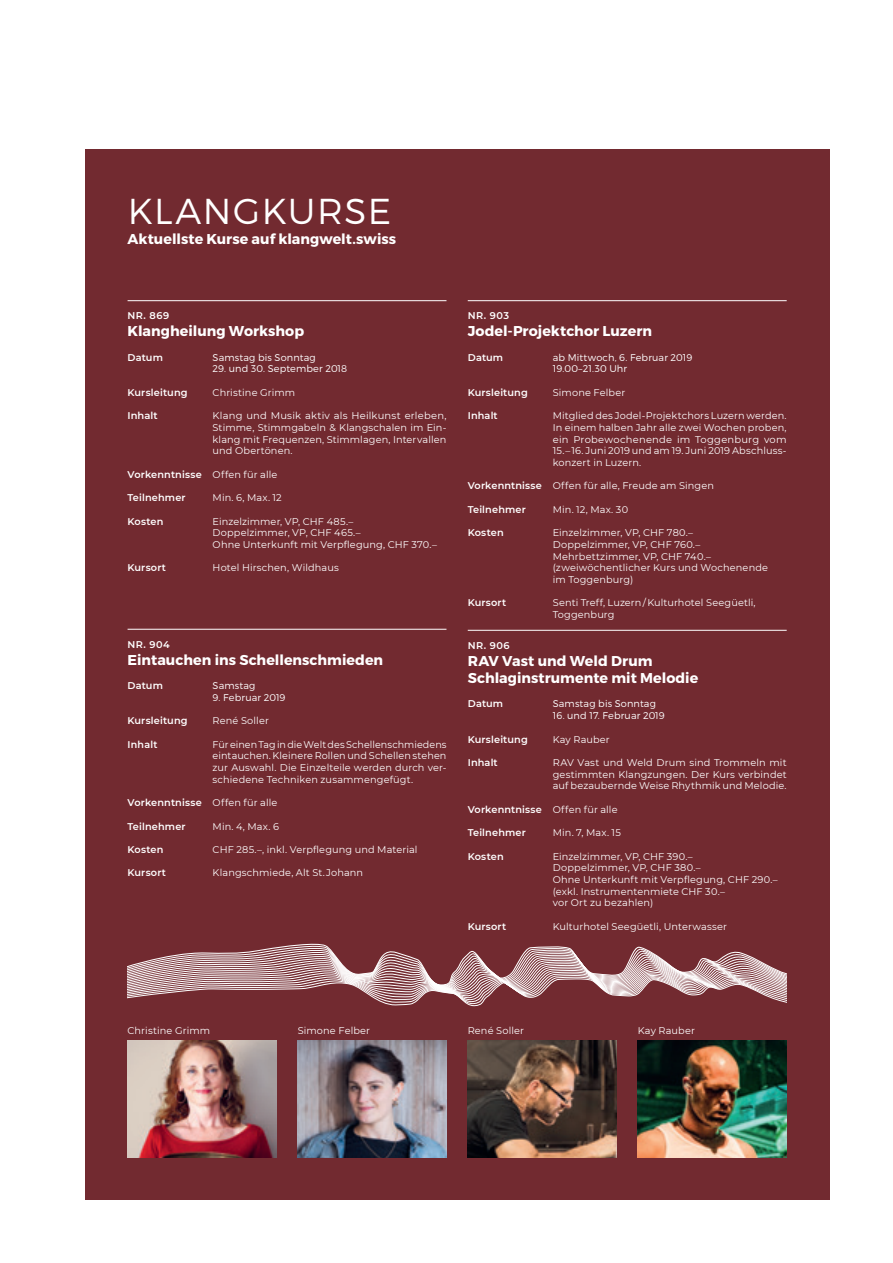
<style>
.page{position:relative;width:893px;height:1263px;background:#fff}
.page>*{position:absolute;margin:0;border:0;box-sizing:border-box;transform-origin:0 0}
.t1{font:300 36px "Montserrat";letter-spacing:.04em;color:#fff}
.t2{font:700 14.25px/17.1px "Montserrat";color:#fff}
.t3{font:9.75px/11.7px "Montserrat";letter-spacing:.015em;color:#fff}
.t4{font:600 9.75px "Montserrat";letter-spacing:.015em;color:#fff}
.t5{font:300 9.75px/11.7px "Montserrat";letter-spacing:.01em;color:#fff}
.s1{font-weight:400}
.s2{font-weight:600}
</style>
<div class="page">
<div style="left:85px;top:149px;width:744px;height:1051px;background:#722a30"></div>
<hr style="left:128px;top:300px;width:318px;height:1px;background:#fff">
<hr style="left:128px;top:629px;width:318px;height:1px;background:#fff">
<hr style="left:468px;top:300px;width:319px;height:1px;background:#fff">
<hr style="left:468px;top:630px;width:319px;height:1px;background:#fff">
<img style="left:128px;top:1040px;width:148px;height:117px">
<img style="left:468px;top:1040px;width:149px;height:117px">
<img style="left:638px;top:1040px;width:149px;height:117px">
<img style="left:298px;top:1040px;width:148px;height:117px">
<svg style="left:128px;top:943px;width:659px;height:64px"></svg>
<h1 class="t1" style="left:128px;top:190px;width:265px">KLANGKURSE</h1>
<h2 class="t2" style="left:128px;top:230px;width:270px">Aktuellste Kurse auf klangwelt.swiss</h2>
<p class="t4" style="left:128px;top:309px;width:43px">NR. 869</p>
<h2 class="t2" style="left:128px;top:323px;width:178px">Klangheilung Workshop</h2>
<p class="t4" style="left:128px;top:350px;width:37px">Datum</p>
<p class="t5" style="left:213px;top:351px;width:105px">Samstag bis Sonntag</p>
<p class="t5" style="left:213px;top:363px;width:136px">29. und 30. September 2018</p>
<p class="t4" style="left:128px;top:385px;width:62px">Kursleitung</p>
<p class="t3" style="left:213px;top:386px;width:84px">Christine Grimm</p>
<p class="t4" style="left:128px;top:409px;width:32px">Inhalt</p>
<p class="t3" style="left:213px;top:409px;width:235px;text-align:justify">Klang und Musik aktiv als Heilkunst erleben, Stimme, Stimmgabeln &amp; Klangschalen im Ein&shy;klang mit Frequenzen, Stimmlagen, Intervallen und Obertönen.</p>
<p class="t4" style="left:128px;top:467px;width:151px">Vorkenntnisse <span class="s1">Offen für alle</span></p>
<p class="t4" style="left:128px;top:491px;width:60px">Teilnehmer</p>
<p class="t3" style="left:213px;top:491px;width:71px">Min. 6, Max. 12</p>
<p class="t4" style="left:128px;top:514px;width:37px">Kosten</p>
<p class="t3" style="left:213px;top:515px;width:226px">Einzelzimmer, VP, CHF 485.–<br>Doppelzimmer, VP, CHF 465.–<br>Ohne Unterkunft mit Verpflegung, CHF 370.–</p>
<p class="t4" style="left:128px;top:561px;width:40px">Kursort</p>
<p class="t3" style="left:213px;top:562px;width:128px">Hotel Hirschen, Wildhaus</p>
<p class="t4" style="left:128px;top:637px;width:44px">NR. 904</p>
<h2 class="t2" style="left:128px;top:651px;width:257px">Eintauchen ins Schellenschmieden</h2>
<p class="t4" style="left:128px;top:679px;width:37px">Datum</p>
<p class="t5" style="left:213px;top:680px;width:44px">Samstag</p>
<p class="t5" style="left:213px;top:691px;width:74px">9. Februar 2019</p>
<p class="t4" style="left:128px;top:714px;width:62px">Kursleitung</p>
<p class="t3" style="left:213px;top:715px;width:58px">René Soller</p>
<p class="t4" style="left:128px;top:737px;width:31px">Inhalt</p>
<p class="t3" style="left:213px;top:738px;width:235px;text-align:justify">Für einen Tag in die Welt des Schellenschmiedens eintauchen. Kleinere Rollen und Schellen stehen zur Auswahl. Die Einzelteile werden durch ver&shy;schiedene Techniken zusammengefügt.</p>
<p class="t4" style="left:128px;top:796px;width:151px">Vorkenntnisse <span class="s1">Offen für alle</span></p>
<p class="t4" style="left:128px;top:819px;width:60px">Teilnehmer</p>
<p class="t3" style="left:213px;top:820px;width:68px">Min. 4, Max. 6</p>
<p class="t4" style="left:128px;top:843px;width:37px">Kosten</p>
<p class="t3" style="left:213px;top:843px;width:206px">CHF 285.–, inkl. Verpflegung und Material</p>
<p class="t4" style="left:128px;top:866px;width:40px">Kursort</p>
<p class="t3" style="left:213px;top:867px;width:152px">Klangschmiede, Alt St. Johann</p>
<p class="t4" style="left:468px;top:309px;width:43px">NR. 903</p>
<h2 class="t2" style="left:468px;top:323px;width:186px">Jodel-Projektchor Luzern</h2>
<p class="t4" style="left:468px;top:350px;width:37px">Datum</p>
<p class="t5" style="left:553px;top:351px;width:141px">ab Mittwoch, 6. Februar 2019<br>19.00–21.30 Uhr</p>
<p class="t4" style="left:468px;top:385px;width:62px">Kursleitung</p>
<p class="t3" style="left:553px;top:386px;width:74px">Simone Felber</p>
<p class="t4" style="left:468px;top:409px;width:32px">Inhalt</p>
<p class="t3" style="left:553px;top:409px;width:235px;text-align:justify">Mitglied des Jodel-Projektchors Luzern werden.<br>In einem halben Jahr alle zwei Wochen proben, ein Probewochenende im Toggenburg vom</p>
<p class="t3" style="left:553px;top:445px;width:235px">15. – 16. Juni 2019 und am 19. Juni 2019 Abschluss&shy;konzert in Luzern.</p>
<p class="t3" style="left:468px;top:480px;width:248px"><span class="s2">Vorkenntnisse</span> Offen für alle, Freude am Singen</p>
<p class="t4" style="left:468px;top:502px;width:60px">Teilnehmer</p>
<p class="t3" style="left:553px;top:503px;width:77px">Min. 12, Max. 30</p>
<p class="t4" style="left:468px;top:526px;width:37px">Kosten</p>
<p class="t3" style="left:553px;top:526px;width:217px">Einzelzimmer, VP, CHF 780.–<br>Doppelzimmer, VP, CHF 760.–<br>Mehrbettzimmer, VP, CHF 740.– (zweiwöchentlicher Kurs und Wochenende im Toggenburg)</p>
<p class="t4" style="left:468px;top:596px;width:40px">Kursort</p>
<p class="t3" style="left:553px;top:597px;width:204px">Senti Treff, Luzern / Kulturhotel Seegüetli,<br>Toggenburg</p>
<p class="t4" style="left:468px;top:638px;width:43px">NR. 906</p>
<h2 class="t2" style="left:468px;top:652px;width:232px">RAV Vast und Weld Drum<br>Schlaginstrumente mit Melodie</h2>
<p class="t4" style="left:468px;top:697px;width:37px">Datum</p>
<p class="t5" style="left:553px;top:698px;width:105px">Samstag bis Sonntag</p>
<p class="t5" style="left:553px;top:710px;width:114px">16. und 17. Februar 2019</p>
<p class="t4" style="left:468px;top:732px;width:62px">Kursleitung</p>
<p class="t3" style="left:553px;top:733px;width:59px">Kay Rauber</p>
<p class="t4" style="left:468px;top:755px;width:32px">Inhalt</p>
<p class="t3" style="left:553px;top:756px;width:235px;text-align:justify">RAV Vast und Weld Drum sind Trommeln mit gestimmten Klangzungen. Der Kurs verbindet auf bezaubernde Weise Rhythmik und Melodie.</p>
<p class="t4" style="left:468px;top:802px;width:151px">Vorkenntnisse <span class="s1">Offen für alle</span></p>
<p class="t4" style="left:468px;top:826px;width:60px">Teilnehmer</p>
<p class="t3" style="left:553px;top:826px;width:70px">Min. 7, Max. 15</p>
<p class="t4" style="left:468px;top:849px;width:37px">Kosten</p>
<p class="t3" style="left:553px;top:850px;width:226px">Einzelzimmer, VP, CHF 390.–<br>Doppelzimmer, VP, CHF 380.–<br>Ohne Unterkunft mit Verpflegung, CHF 290.– (exkl. Instrumentenmiete CHF 30.–<br>vor Ort zu bezahlen)</p>
<p class="t4" style="left:468px;top:919px;width:40px">Kursort</p>
<p class="t3" style="left:553px;top:920px;width:176px">Kulturhotel Seegüetli, Unterwasser</p>
<p class="t3" style="left:128px;top:1024px;width:84px">Christine Grimm</p>
<p class="t3" style="left:298px;top:1024px;width:74px">Simone Felber</p>
<p class="t3" style="left:468px;top:1024px;width:58px">René Soller</p>
<p class="t3" style="left:638px;top:1024px;width:59px">Kay Rauber</p>
</div>
